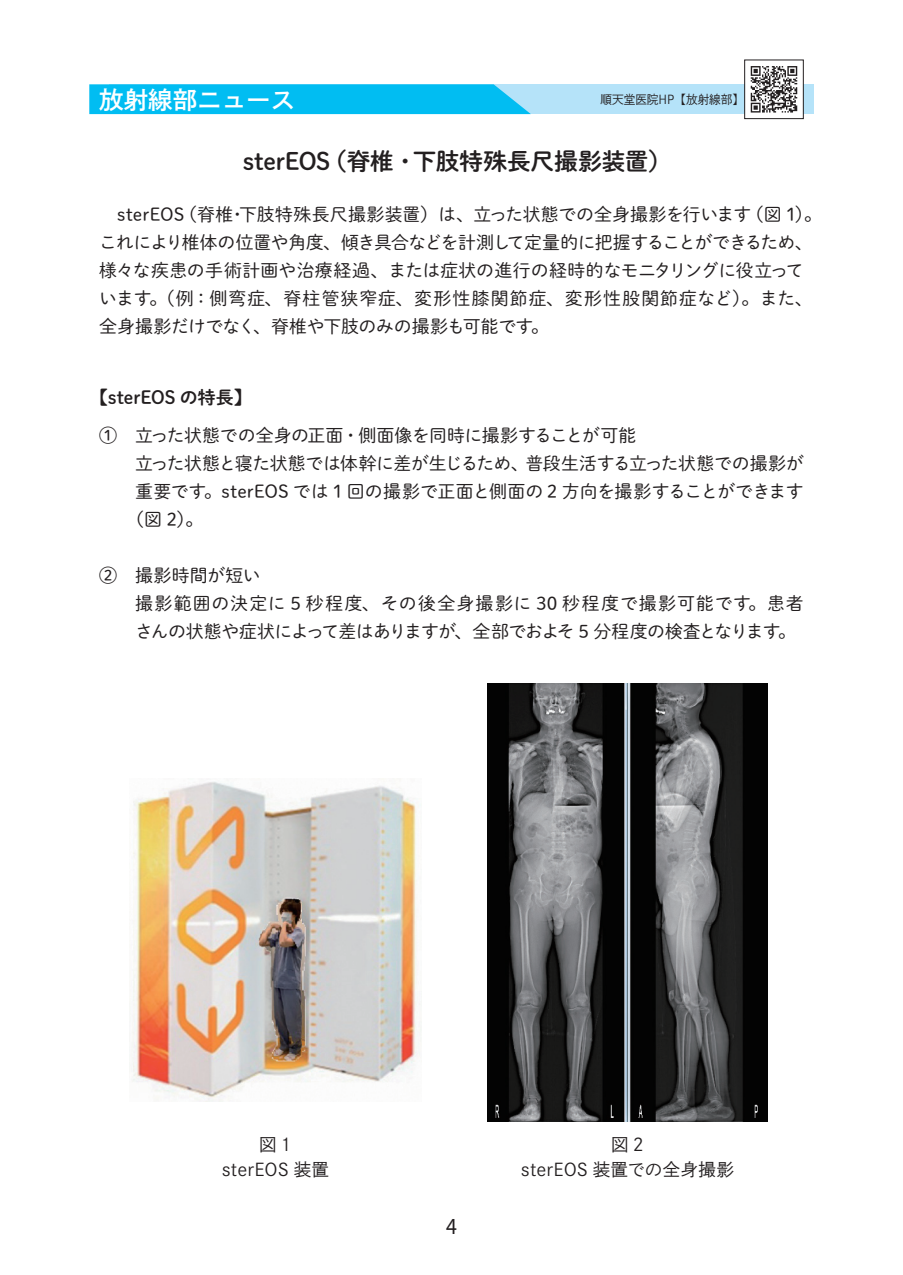
<style>
.page{position:relative;width:903px;height:1275px;background:#fff}
.page>*{position:absolute;margin:0;border:0;box-sizing:border-box;transform-origin:0 0}
.t1{font:24.5px "P Shuei Go Kin Std B";color:#fff}
.t2{font:23.62px "P Shuei M Go Std B";letter-spacing:-.005em;color:#231f20}
.t3{font:23.1px "Myriad Pro";color:#231f20;scale:.91 1}
.t4{font:17.85px/28px "P Shuei M Go Std L";letter-spacing:-.01em;color:#231f20}
.t5{font:17.85px "P Shuei M Go Std B";color:#231f20}
.t6{font:17.5px/24.5px "P Shuei Go Kin Std L";letter-spacing:.005em;color:#231f20;text-align:center}
.t7{font:12.25px "P Shuei Go Kin Std L";color:#231f20;scale:.95 1}
</style>
<div class="page">
<img style="left:132px;top:781px;width:289px;height:320px">
<img style="left:488px;top:683px;width:279px;height:438px">
<div style="left:109px;top:84px;width:705px;height:30px;background:#b5e3f9"></div>
<svg style="left:89px;top:84px;width:442px;height:30px"></svg>
<svg style="left:744px;top:59px;width:60px;height:60px"></svg>
<h1 class="t1" style="left:99px;top:82px;width:197px">放射線部ニュース</h1>
<p class="t7" style="left:600px;top:91px;width:153px">順天堂医院HP【放射線部】</p>
<h2 class="t2" style="left:243px;top:143px;width:430px">sterEOS（脊椎・下肢特殊長尺撮影装置）</h2>
<p class="t4" style="left:99px;top:200px;width:724px">　sterEOS（脊椎・下肢特殊長尺撮影装置）は、立った状態での全身撮影を行います（図 1）。これにより椎体の位置や角度、傾き具合などを計測して定量的に把握することができるため、様々な疾患の手術計画や治療経過、または症状の進行の経時的なモニタリングに役立っています。（例：側弯症、脊柱管狭窄症、変形性膝関節症、変形性股関節症など）。また、全身撮影だけでなく、脊椎や下肢のみの撮影も可能です。</p>
<p class="t5" style="left:90px;top:384px;width:163px">【sterEOS の特長】</p>
<p class="t4" style="left:99px;top:420px;width:538px">①　立った状態での全身の正面・側面像を同時に撮影することが可能</p>
<p class="t4" style="left:135px;top:448px;width:670px">立った状態と寝た状態では体幹に差が生じるため、普段生活する立った状態での撮影が</p>
<p class="t4" style="left:135px;top:476px;width:670px">重要です。sterEOS では 1 回の撮影で正面と側面の 2 方向を撮影することができます</p>
<p class="t4" style="left:126px;top:504px;width:79px">（図 2）。</p>
<p class="t4" style="left:135px;top:560px;width:670px;text-indent:-36px">②　撮影時間が短い<br>撮影範囲の決定に 5 秒程度、その後全身撮影に 30 秒程度で撮影可能です。患者さんの状態や症状によって差はありますが、全部でおよそ 5 分程度の検査となります。</p>
<p class="t6" style="left:222px;top:1132px;width:109px">図1<br>sterEOS 装置</p>
<p class="t6" style="left:521px;top:1132px;width:215px">図2<br>sterEOS 装置での全身撮影</p>
<p class="t3" style="left:446px;top:1212px;width:13px">4</p>
</div>
